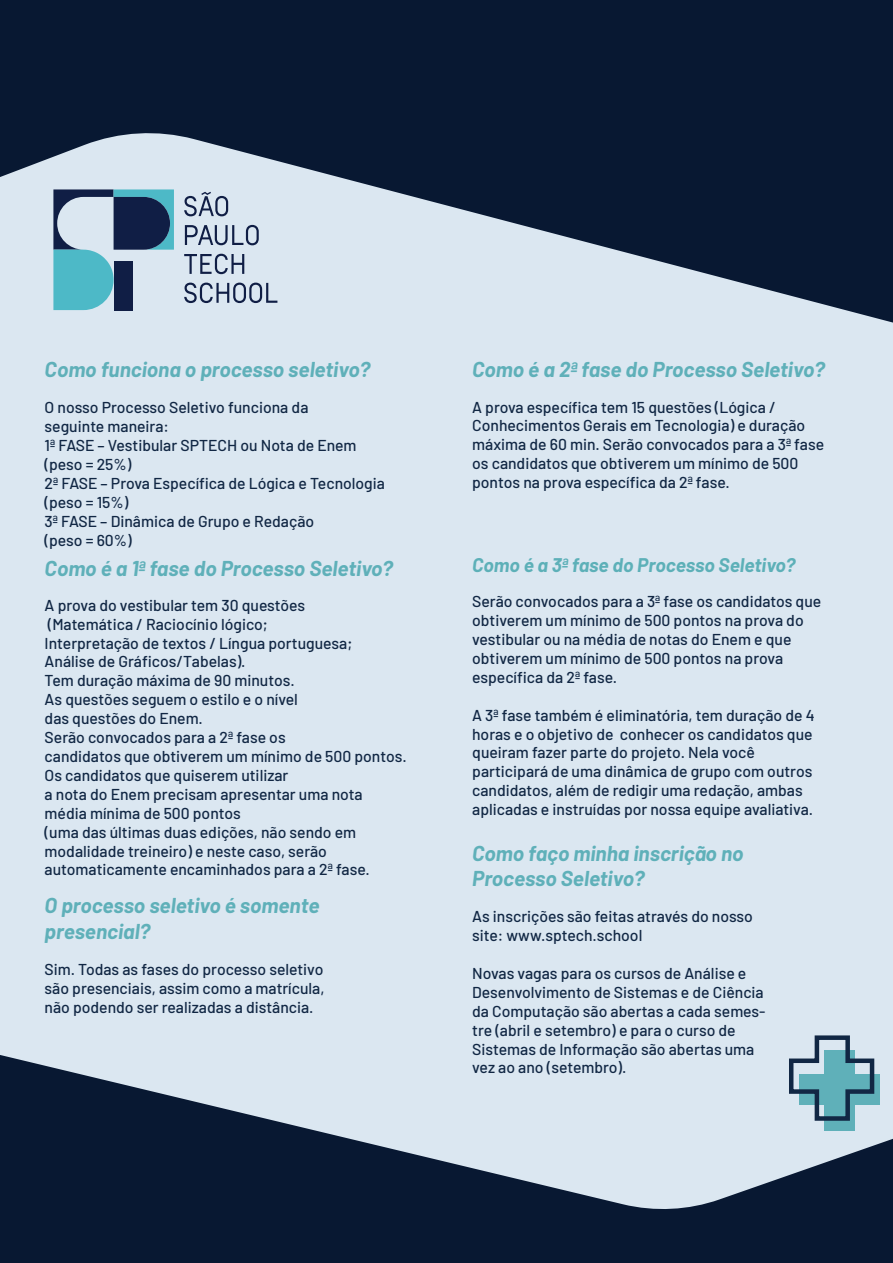
<style>
.page{position:relative;width:893px;height:1263px;background:#dbe7f1}
.page>*{position:absolute;margin:0;border:0;box-sizing:border-box;transform-origin:0 0}
.t1{font:italic 700 21px/25.2px "Barlow";color:#5fb0b9}
.t2{font:italic 700 19.2px "Barlow";color:#5db0b8}
.t3{font:500 15.75px/18.9px "Barlow";color:#112744}
</style>
<div class="page">
<svg style="left:0;top:0;width:893px;height:323px;fill:#081832"></svg>
<svg style="left:0;top:1055px;width:893px;height:208px;fill:#081832"></svg>
<svg style="left:53px;top:189px;width:121px;height:121px"></svg>
<svg style="left:184px;top:192px;width:44px;height:24px"></svg>
<svg style="left:185px;top:225px;width:74px;height:20px"></svg>
<svg style="left:184px;top:254px;width:60px;height:20px"></svg>
<svg style="left:184px;top:283px;width:93px;height:20px"></svg>
<div style="left:799px;top:1073px;width:81px;height:31px;background:#5fb0b9"></div>
<div style="left:825px;top:1050px;width:30px;height:81px;background:#5fb0b9"></div>
<svg style="left:787px;top:1035px;width:89px;height:88px"></svg>
<h1 class="t1" style="left:45px;top:355px;width:327px">Como funciona o processo seletivo?</h1>
<p class="t3" style="left:45px;top:397px;width:342px">O nosso Processo Seletivo funciona da<br>seguinte maneira:<br>1ª FASE – Vestibular SPTECH ou Nota de Enem (peso = 25%)<br>2ª FASE – Prova Específica de Lógica e Tecnologia (peso = 15%)<br>3ª FASE – Dinâmica de Grupo e Redação<br>(peso = 60%)</p>
<h1 class="t1" style="left:45px;top:554px;width:350px">Como é a 1ª fase do Processo Seletivo?</h1>
<p class="t3" style="left:45px;top:594px;width:364px">A prova do vestibular tem 30 questões<br>(Matemática / Raciocínio lógico;<br>Interpretação de textos / Língua portuguesa;<br>Análise de Gráficos/Tabelas).<br>Tem duração máxima de 90 minutos.<br>As questões seguem o estilo e o nível<br>das questões do Enem.<br>Serão convocados para a 2ª fase os<br>candidatos que obtiverem um mínimo de 500 pontos.<br>Os candidatos que quiserem utilizar<br>a nota do Enem precisam apresentar uma nota média mínima de 500 pontos<br>(uma das últimas duas edições, não sendo em modalidade treineiro) e neste caso, serão automaticamente encaminhados para a 2ª fase.</p>
<h1 class="t1" style="left:45px;top:892px;width:276px">O processo seletivo é somente presencial?</h1>
<p class="t3" style="left:45px;top:958px;width:281px;text-align:justify">Sim. Todas as fases do processo seletivo são presenciais, assim como a matrícula, não podendo ser realizadas a distância.</p>
<h1 class="t1" style="left:472px;top:355px;width:354px">Como é a 2ª fase do Processo Seletivo?</h1>
<p class="t3" style="left:472px;top:396px;width:353px">A prova específica tem 15 questões (Lógica / Conhecimentos Gerais em Tecnologia) e duração máxima de 60 min. Serão convocados para a 3ª fase os candidatos que obtiverem um mínimo de 500 pontos na prova específica da 2ª fase.</p>
<p class="t2" style="left:472px;top:550px;width:325px">Como é a 3ª fase do Processo Seletivo?</p>
<p class="t3" style="left:472px;top:591px;width:351px">Serão convocados para a 3ª fase os candidatos que obtiverem um mínimo de 500 pontos na prova do vestibular ou na média de notas do Enem e que obtiverem um mínimo de 500 pontos na prova específica da 2ª fase.</p>
<p class="t3" style="left:472px;top:704px;width:344px">A 3ª fase também é eliminatória, tem duração de 4 horas e o objetivo de conhecer os candidatos que queiram fazer parte do projeto. Nela você participará de uma dinâmica de grupo com outros candidatos, além de redigir uma redação, ambas aplicadas e instruídas por nossa equipe avaliativa.</p>
<h1 class="t1" style="left:472px;top:839px;width:273px">Como faço minha inscrição no<br>Processo Seletivo?</h1>
<p class="t3" style="left:472px;top:906px;width:282px">As inscrições são feitas através do nosso site: www.sptech.school</p>
<p class="t3" style="left:472px;top:962px;width:295px">Novas vagas para os cursos de Análise e Desenvolvimento de Sistemas e de Ciência da Computação são abertas a cada semes&shy;tre (abril e setembro) e para o curso de Sistemas de Informação são abertas uma vez ao ano (setembro).</p>
</div>
